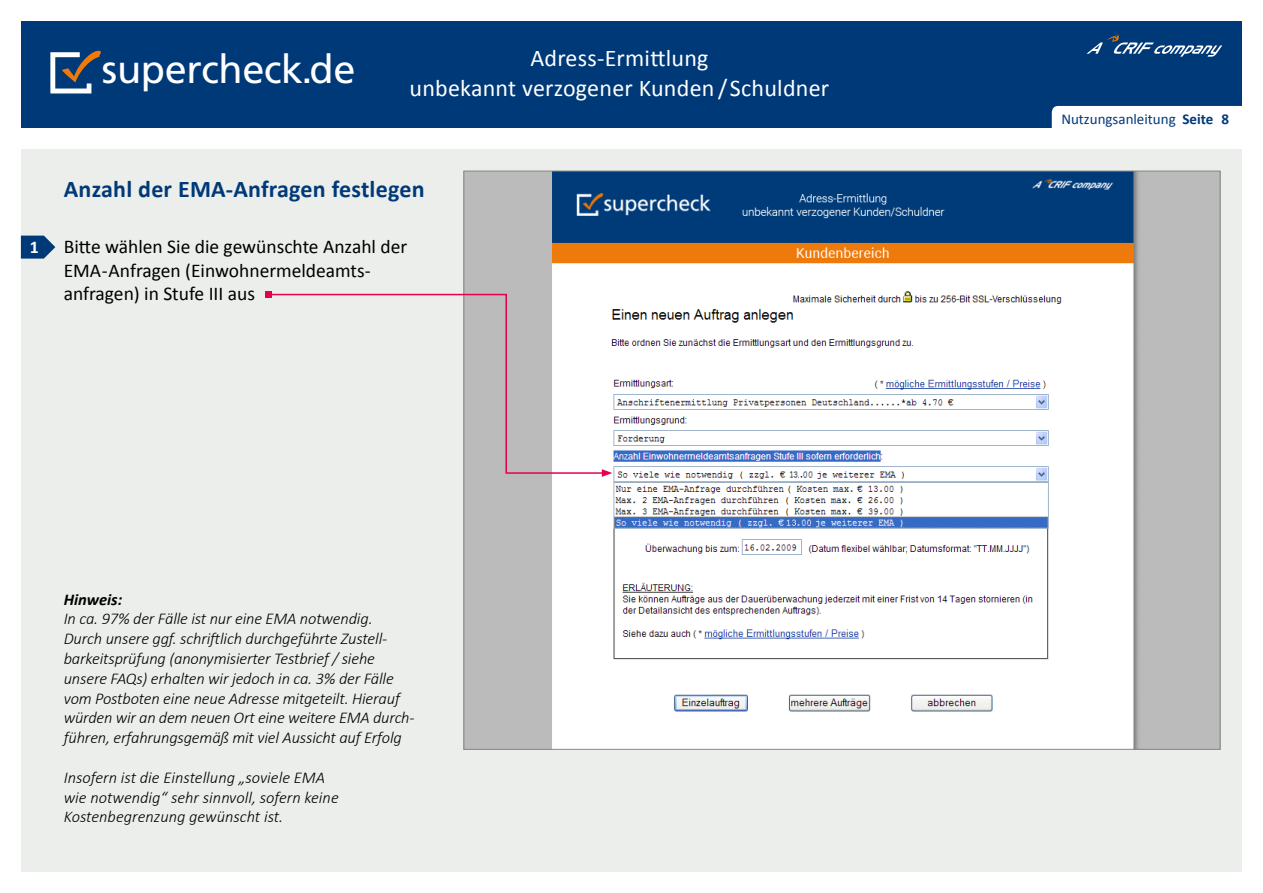
<style>
.page{position:relative;width:1263px;height:893px;background:#fff}
.page>*{position:absolute;margin:0;border:0;box-sizing:border-box;transform-origin:0 0}
.t1{font:39.6px "Frutiger";letter-spacing:-.01em;color:#fff}
.t2{font:24px/30px "Calibri";letter-spacing:.01em;color:#fff;text-align:center}
.t3{font:700 24px "Calibri";letter-spacing:.01em;color:#003978}
.t4{font:19.5px/23.4px "Calibri";color:#000}
.t5{font:700 18px "Calibri";color:#fff}
.t6{font:italic 300 16.5px/19.8px "Calibri";letter-spacing:-.01em;color:#000}
.t7{font:italic 700 16.5px "Calibri";color:#000}
.t8{font:15px "Calibri";color:#003978}
.s1{font-weight:700}
</style>
<div class="page">
<div style="left:21px;top:21px;width:1221px;height:107px;background:#003978"></div>
<div style="left:1052px;top:106px;width:211px;height:45px;background:#fff;border-radius:6px"></div>
<svg style="left:50px;top:50px;width:51px;height:43px"></svg>
<svg style="left:1086px;top:34px;width:136px;height:23px"></svg>
<div style="left:21px;top:149px;width:1221px;height:723px;background:#eceeeb"></div>
<img style="left:465px;top:173px;width:753px;height:575px">
<svg style="left:267px;top:293px;width:339px;height:181px"></svg>
<svg style="left:265px;top:292px;width:6px;height:6px"></svg>
<svg style="left:602px;top:469px;width:10px;height:8px"></svg>
<svg style="left:21px;top:236px;width:34px;height:23px"></svg>
<h1 class="t1" style="left:102px;top:46px;width:255px">supercheck.de</h1>
<h2 class="t2" style="left:410px;top:42px;width:421px">Adress-Ermittlung<br>unbekannt verzogener Kunden /Schuldner</h2>
<p class="t5" style="left:30px;top:234px;width:11px">1</p>
<h2 class="t3" style="left:64px;top:172px;width:362px">Anzahl der EMA-Anfragen festlegen</h2>
<p class="t4" style="left:64px;top:235px;width:345px">Bitte wählen Sie die gewünschte Anzahl der<br>EMA-Anfragen (Einwohnermeldeamts&shy;anfragen) in Stufe III aus</p>
<p class="t7" style="left:64px;top:587px;width:60px">Hinweis:</p>
<p class="t6" style="left:64px;top:609px;width:352px">In ca. 97% der Fälle ist nur eine EMA notwendig.<br>Durch unsere ggf. schriftlich durchgeführte Zustell&shy;barkeitsprüfung (anonymisierter Testbrief / siehe unsere FAQs) erhalten wir jedoch in ca. 3% der Fälle vom Postboten eine neue Adresse mitgeteilt. Hierauf würden wir an dem neuen Ort eine weitere EMA durch&shy;führen, erfahrungsgemäß mit viel Aussicht auf Erfolg</p>
<p class="t6" style="left:64px;top:767px;width:276px">Insofern ist die Einstellung „soviele EMA wie notwendig“ sehr sinnvoll, sofern keine<br>Kostenbegrenzung gewünscht ist.</p>
<p class="t8" style="left:1061px;top:108px;width:169px">Nutzungsanleitung <span class="s1">Seite 8</span></p>
</div>
